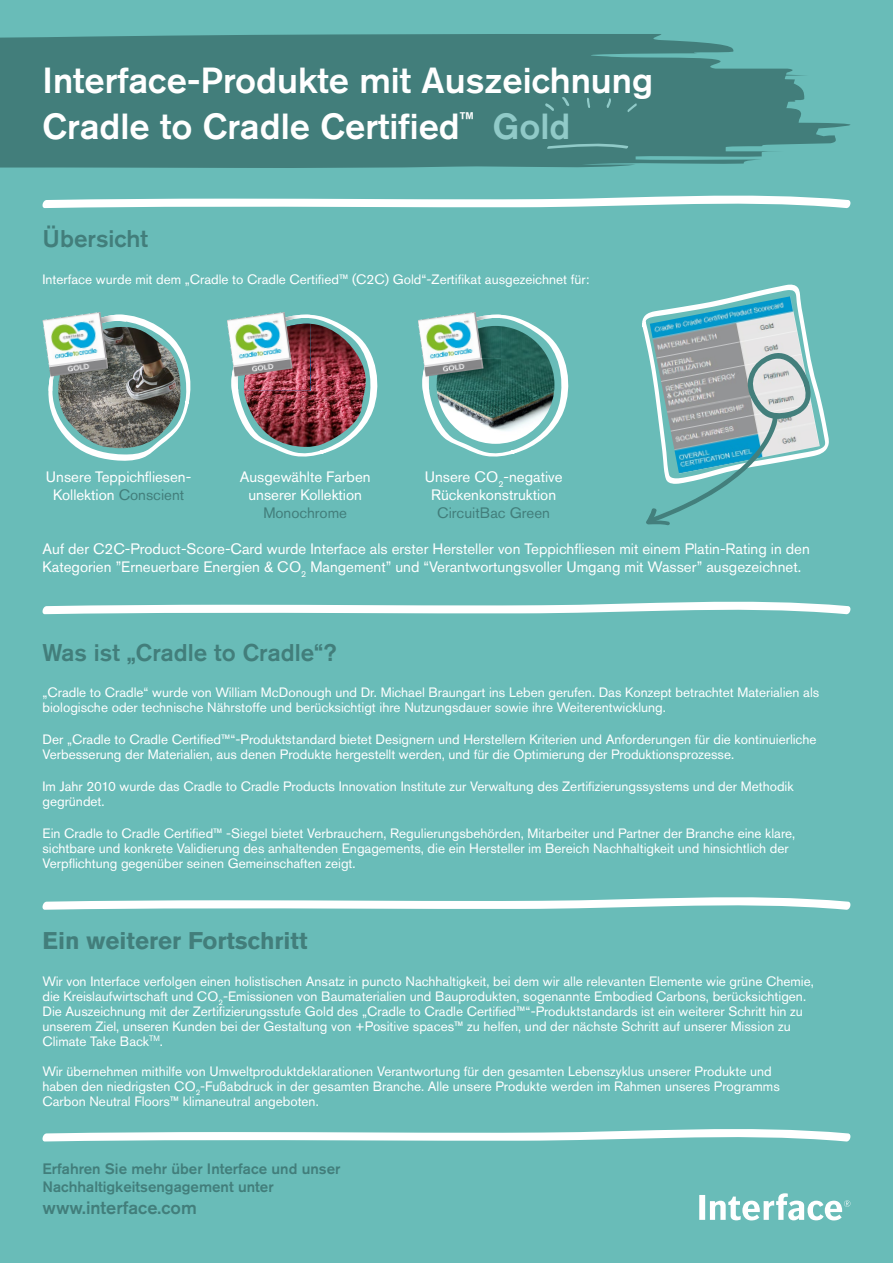
<style>
.page{position:relative;width:893px;height:1263px;background:#69bcb8}
.page>*{position:absolute;margin:0;border:0;box-sizing:border-box;transform-origin:0 0}
.t1{font:500 36px/46.5px "Akzidenz Grotesk Pro";color:#fff}
.t2{font:500 24px "Akzidenz Grotesk Pro";color:#427e7b}
.t3{font:700 24px "Akzidenz Grotesk Pro";color:#427e7b}
.t4{font:500 18px "Akzidenz Grotesk Pro";color:#427e7b}
.t5{font:15px/18px "Akzidenz Grotesk Pro";color:#fff;text-align:center}
.t6{font:500 15px/18px "Akzidenz Grotesk Pro";color:#427e7b}
.t7{font:15px "Akzidenz Grotesk Pro";color:#427e7b}
.t8{font:13.5px/15px "Akzidenz Grotesk Pro";color:#fff}
.s1{color:#90cac8}
.s2{color:#427e7b}
</style>
<div class="page">
<svg style="left:0;top:34px;width:851px;height:134px;background:#478683"></svg>
<svg style="left:699px;top:1193px;width:151px;height:27px"></svg>
<svg style="left:42px;top:195px;width:809px;height:13px"></svg>
<svg style="left:42px;top:601px;width:809px;height:13px"></svg>
<svg style="left:42px;top:897px;width:809px;height:13px"></svg>
<svg style="left:42px;top:1129px;width:809px;height:13px"></svg>
<svg style="left:48px;top:314px;width:143px;height:147px"></svg>
<img style="left:58px;top:327px;width:122px;height:121px">
<svg style="left:232px;top:314px;width:146px;height:143px"></svg>
<img style="left:48px;top:315px;width:78px;height:76px">
<img style="left:108px;top:327px;width:18px;height:32px">
<img style="left:58px;top:359px;width:68px;height:32px">
<img style="left:43px;top:312px;width:65px;height:65px">
<svg style="left:422px;top:314px;width:147px;height:143px"></svg>
<img style="left:437px;top:326px;width:117px;height:118px">
<img style="left:422px;top:315px;width:79px;height:76px">
<img style="left:484px;top:326px;width:17px;height:32px">
<img style="left:436px;top:358px;width:65px;height:33px">
<img style="left:418px;top:312px;width:66px;height:65px">
<img style="left:244px;top:324px;width:122px;height:123px">
<img style="left:231px;top:315px;width:79px;height:76px">
<img style="left:244px;top:324px;width:66px;height:67px">
<img style="left:227px;top:312px;width:66px;height:65px">
<svg style="left:380px;top:72px;width:459px;height:81px;background:#458380"></svg>
<svg style="left:642px;top:284px;width:187px;height:242px"></svg>
<h1 class="t1" style="left:43px;top:56px;width:612px">Interface-Produkte mit Auszeichnung<br>Cradle to Cradle Certified<sup>™</sup> <span class="s1">Gold</span></h1>
<h2 class="t2" style="left:43px;top:223px;width:107px">Übersicht</h2>
<p class="t8" style="left:43px;top:271px;width:548px">Interface wurde mit dem „Cradle to Cradle Certified™ (C2C) Gold“-Zertifikat ausgezeichnet für:</p>
<p class="t5" style="left:46px;top:468px;width:147px">Unsere Teppichfliesen-<br>Kollektion <span class="s2">Conscient</span></p>
<p class="t5" style="left:240px;top:468px;width:132px">Ausgewählte Farben unserer Kollektion</p>
<p class="t7" style="left:263px;top:503px;width:85px">Monochrome</p>
<p class="t5" style="left:425px;top:468px;width:139px">Unsere CO<sub>2</sub>-negative<br>Rückenkonstruktion</p>
<p class="t7" style="left:437px;top:503px;width:114px">CircuitBac Green</p>
<p class="t5" style="left:43px;top:539px;width:769px;text-align:left">Auf der C2C-Product-Score-Card wurde Interface als erster Hersteller von Teppichfliesen mit einem Platin-Rating in den<br>Kategorien ”Erneuerbare Energien &amp; CO<sub>2</sub> Mangement” und “Verantwortungsvoller Umgang mit Wasser” ausgezeichnet.</p>
<h2 class="t2" style="left:43px;top:637px;width:296px">Was ist „Cradle to Cradle“?</h2>
<p class="t8" style="left:43px;top:685px;width:778px">„Cradle to Cradle“ wurde von William McDonough und Dr. Michael Braungart ins Leben gerufen. Das Konzept betrachtet Materialien als biologische oder technische Nährstoffe und berücksichtigt ihre Nutzungsdauer sowie ihre Weiterentwicklung.</p>
<p class="t8" style="left:43px;top:732px;width:775px">Der „Cradle to Cradle Certified™“-Produktstandard bietet Designern und Herstellern Kriterien und Anforderungen für die kontinuierliche<br>Verbesserung der Materialien, aus denen Produkte hergestellt werden, und für die Optimierung der Produktionsprozesse.</p>
<p class="t8" style="left:43px;top:779px;width:753px">Im Jahr 2010 wurde das Cradle to Cradle Products Innovation Institute zur Verwaltung des Zertifizierungssystems und der Methodik gegründet.</p>
<p class="t8" style="left:43px;top:826px;width:754px">Ein Cradle to Cradle Certified™ -Siegel bietet Verbrauchern, Regulierungsbehörden, Mitarbeiter und Partner der Branche eine klare, sichtbare und konkrete Validierung des anhaltenden Engagements, die ein Hersteller im Bereich Nachhaltigkeit und hinsichtlich der<br>Verpflichtung gegenüber seinen Gemeinschaften zeigt.</p>
<h2 class="t3" style="left:43px;top:925px;width:266px">Ein weiterer Fortschritt</h2>
<p class="t8" style="left:43px;top:973px;width:773px">Wir von Interface verfolgen einen holistischen Ansatz in puncto Nachhaltigkeit, bei dem wir alle relevanten Elemente wie grüne Chemie, die Kreislaufwirtschaft und CO<sub>2</sub>-Emissionen von Baumaterialien und Bauprodukten, sogenannte Embodied Carbons, berücksichtigen.<br>Die Auszeichnung mit der Zertifizierungsstufe Gold des „Cradle to Cradle Certified™“-Produktstandards ist ein weiterer Schritt hin zu unserem Ziel, unseren Kunden bei der Gestaltung von +Positive spaces™ zu helfen, und der nächste Schritt auf unserer Mission zu Climate Take Back<sup>TM</sup>.</p>
<p class="t8" style="left:43px;top:1063px;width:739px">Wir übernehmen mithilfe von Umweltproduktdeklarationen Verantwortung für den gesamten Lebenszyklus unserer Produkte und haben den niedrigsten CO<sub>2</sub>-Fußabdruck in der gesamten Branche. Alle unsere Produkte werden im Rahmen unseres Programms<br>Carbon Neutral Floors™ klimaneutral angeboten.</p>
<p class="t6" style="left:43px;top:1160px;width:299px">Erfahren Sie mehr über Interface und unser<br>Nachhaltigkeitsengagement unter</p>
<h3 class="t4" style="left:43px;top:1196px;width:156px">www.interface.com</h3>
</div>
